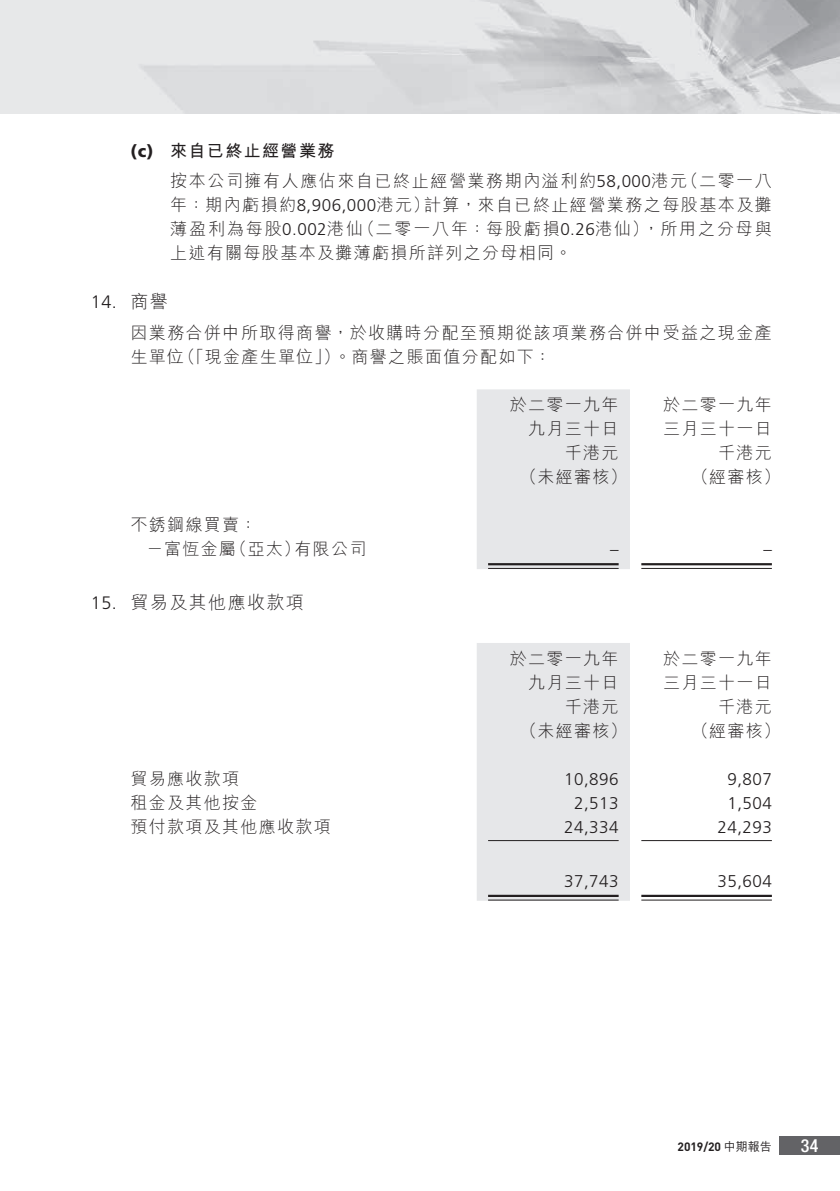
<style>
.page{position:relative;width:840px;height:1191px;background:#fff}
.page>*{position:absolute;margin:0;border:0;box-sizing:border-box;transform-origin:0 0}
.t1{font:300 18px "M Hei HK";letter-spacing:.08em;color:#231f20}
.t2{font:300 18px "Frutiger LT Std";color:#231f20}
.t3{font:500 condensed 18px "Helvetica Neue LT Std";color:#fff}
.t4{font:300 17px/24px "M Hei HK";letter-spacing:.08em;color:#231f20;text-align:right}
.t5{font:300 17px "Frutiger LT Std";letter-spacing:.03em;color:#231f20}
.t6{font:300 17px "M Hei HK";letter-spacing:.11em;color:#231f20}
.t7{font:700 17px "M Hei HK";letter-spacing:.08em;color:#231f20}
.t8{font:900 17px "Frutiger LT Std";color:#231f20}
.t9{font:700 12px "DIN Pro";letter-spacing:-.01em;color:#231f20}
.s1{font-family:"Frutiger LT Std"}
.s2{font-family:"M Hei HK";font-weight:500}
</style>
<div class="page">
<img style="left:0;top:0;width:839px;height:113px">
<div style="left:778px;top:1136px;width:61px;height:18px;background:#636366"></div>
<div style="left:477px;top:389px;width:152px;height:180px;background:#e6e7e9"></div>
<hr style="left:488px;top:563px;width:130px;height:2px;background:#231f20">
<hr style="left:488px;top:568px;width:130px;height:1px;background:#231f20">
<hr style="left:641px;top:563px;width:130px;height:2px;background:#231f20">
<hr style="left:641px;top:568px;width:130px;height:1px;background:#231f20">
<div style="left:477px;top:643px;width:152px;height:257px;background:#e6e7e9"></div>
<hr style="left:488px;top:840px;width:130px;height:1px;background:#231f20">
<hr style="left:641px;top:840px;width:130px;height:1px;background:#231f20">
<hr style="left:488px;top:894px;width:130px;height:3px;background:#231f20">
<hr style="left:488px;top:899px;width:130px;height:1px;background:#231f20">
<hr style="left:641px;top:894px;width:130px;height:3px;background:#231f20">
<hr style="left:641px;top:899px;width:130px;height:1px;background:#231f20">
<p class="t2" style="left:91px;top:291px;width:28px">14.</p>
<p class="t2" style="left:91px;top:593px;width:28px">15.</p>
<p class="t8" style="left:130px;top:141px;width:24px">c( )</p>
<p class="t7" style="left:170px;top:138px;width:166px">來自已終止經營業務</p>
<p class="t4" style="left:424px;top:168px;width:349px;text-align:left;text-indent:-253px">按本公司擁有人應佔來自已終止經營業務期內溢利約<span class="s1">58,000</span>港元<br>計算，來自已終止經營業務之每股基本及攤</p>
<p class="t4" style="left:681px;top:168px;width:92px">（二零一八</p>
<p class="t4" style="left:170px;top:192px;width:261px">年：期內虧損約<span class="s1">8,906,000</span>港元）</p>
<p class="t6" style="left:358px;top:216px;width:292px">（二零一八年：每股虧損<span class="s1">0.26</span>港仙）</p>
<p class="t4" style="left:170px;top:216px;width:402px;text-align:left">薄盈利為每股<span class="s1">0.002</span>港仙<br>上述有關每股基本及攤薄虧損所詳列之分母相同。</p>
<p class="t4" style="left:642px;top:216px;width:130px">，所用之分母與</p>
<p class="t1" style="left:130px;top:288px;width:39px">商譽</p>
<p class="t4" style="left:178px;top:320px;width:594px;text-align:left;text-indent:-48px">因業務合併中所取得商譽，於收購時分配至預期從該項業務合併中受益之現金產（「現金產生單位」）。商譽之賬面值分配如下：</p>
<p class="t4" style="left:130px;top:344px;width:55px">生單位</p>
<p class="t4" style="left:509px;top:392px;width:110px">於二零一九年九月三十日</p>
<p class="t4" style="left:662px;top:392px;width:110px">於二零一九年三月三十一日千港元</p>
<p class="t4" style="left:564px;top:440px;width:55px">千港元</p>
<p class="t4" style="left:130px;top:512px;width:128px">不銹鋼線買賣：</p>
<p class="t4" style="left:230px;top:536px;width:72px">（亞太）</p>
<p class="t4" style="left:146px;top:536px;width:91px">－富恆金屬</p>
<p class="t1" style="left:130px;top:590px;width:175px">貿易及其他應收款項</p>
<p class="t4" style="left:294px;top:536px;width:73px">有限公司</p>
<p class="t4" style="left:130px;top:766px;width:110px">貿易應收款項</p>
<p class="t4" style="left:130px;top:790px;width:128px">租金及其他按金</p>
<p class="t4" style="left:130px;top:814px;width:202px">預付款項及其他應收款項</p>
<p class="t4" style="left:520px;top:464px;width:108px">（未經審核）</p>
<p class="t5" style="left:609px;top:540px;width:10px">–</p>
<p class="t4" style="left:691px;top:464px;width:90px">（經審核(</p>
<p class="t5" style="left:763px;top:540px;width:10px">–</p>
<p class="t4" style="left:509px;top:646px;width:110px">於二零一九年九月三十日</p>
<p class="t4" style="left:662px;top:646px;width:110px">於二零一九年三月三十一日千港元</p>
<p class="t4" style="left:564px;top:694px;width:55px">千港元</p>
<p class="t4" style="left:520px;top:718px;width:108px">（未經審核）</p>
<p class="t4" style="left:691px;top:718px;width:90px">（經審核(</p>
<p class="t5" style="left:564px;top:769px;width:56px">10,896</p>
<p class="t5" style="left:727px;top:769px;width:46px">9,807</p>
<p class="t5" style="left:574px;top:793px;width:46px">2,513</p>
<p class="t5" style="left:727px;top:793px;width:46px">1,504</p>
<p class="t5" style="left:564px;top:817px;width:56px">24,334</p>
<p class="t5" style="left:717px;top:817px;width:56px">24,293</p>
<p class="t5" style="left:564px;top:871px;width:56px">37,743</p>
<p class="t5" style="left:717px;top:871px;width:56px">35,604</p>
<p class="t9" style="left:677px;top:1138px;width:96px">2019/20 <span class="s2">中期報告</span></p>
<p class="t3" style="left:800px;top:1134px;width:19px">34</p>
</div>
